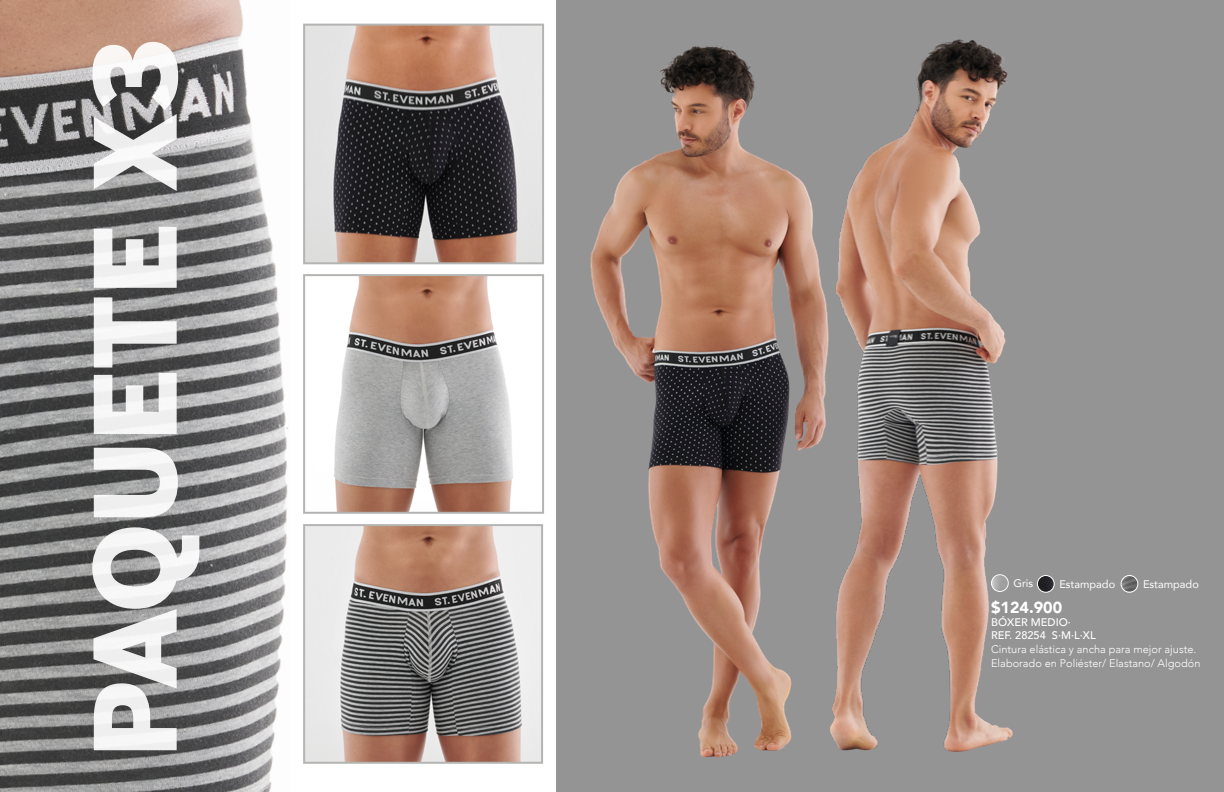
<style>
.page{position:relative;width:1224px;height:792px;background:#fff}
.page>*{position:absolute;margin:0;border:0;box-sizing:border-box;transform-origin:0 0}
.t1{font:900 112px "Benton Sans";color:#fff}
.t2{font:900 16px "Avenir";color:#fff}
.t3{font:300 11px/14.4px "Avenir";color:#fff}
.t4{font:500 11px/13.2px "Avenir";color:#fff}
.t5{font:11px "Avenir";color:#fff}
</style>
<div class="page">
<div style="left:556px;top:0;width:668px;height:792px;background:#949494"></div>
<img style="left:334px;top:277px;width:179px;height:234px">
<div style="left:303px;top:274px;width:241px;height:240px;border:2px solid #b4b4b2"></div>
<img style="left:306px;top:27px;width:235px;height:234px">
<div style="left:303px;top:24px;width:241px;height:240px;border:2px solid #b4b4b2"></div>
<img style="left:0;top:0;width:288px;height:792px">
<img style="left:306px;top:527px;width:234px;height:234px">
<div style="left:303px;top:524px;width:240px;height:240px;border:2px solid #b4b4b2"></div>
<img style="left:876px;top:39px;width:137px;height:713px">
<img style="left:590px;top:46px;width:286px;height:712px">
<img style="left:1121px;top:575px;width:17px;height:17px;border-radius:8px">
<div style="left:1121px;top:575px;width:17px;height:18px;border:1px solid #fff;border-radius:50%"></div>
<img style="left:1037px;top:575px;width:17px;height:17px;border-radius:8px">
<div style="left:1037px;top:575px;width:18px;height:18px;border:1px solid #fff;border-radius:50%"></div>
<img style="left:992px;top:575px;width:16px;height:16px;border-radius:8px">
<div style="left:991px;top:574px;width:18px;height:18px;border:1px solid #fff;border-radius:50%"></div>
<h1 class="t1" style="left:69px;top:758px;width:720px;rotate:-90deg">PAQUETE X3</h1>
<p class="t5" style="left:1013px;top:575px;width:21px">Gris</p>
<p class="t5" style="left:1059px;top:575px;width:57px">Estampado</p>
<p class="t5" style="left:1143px;top:575px;width:57px">Estampado</p>
<h2 class="t2" style="left:991px;top:594px;width:73px">$124.900</h2>
<p class="t4" style="left:991px;top:615px;width:106px">BÓXER MEDIO·<br>REF. 28254 S·M·L·XL</p>
<p class="t3" style="left:991px;top:642px;width:211px">Cintura elástica y ancha para mejor ajuste.<br>Elaborado en Poliéster/ Elastano/ Algodón</p>
</div>
